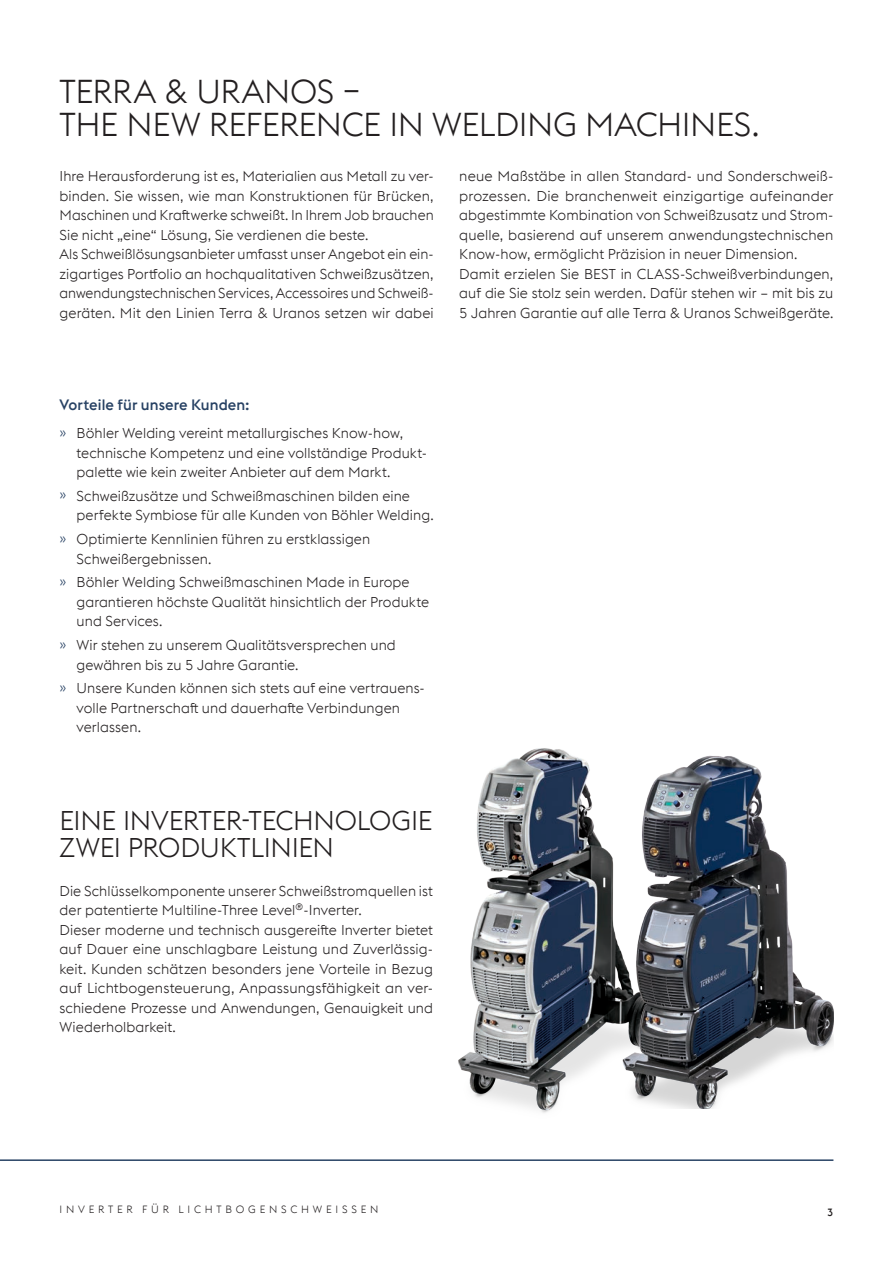
<style>
.page{position:relative;width:893px;height:1263px;background:#fff}
.page>*{position:absolute;margin:0;border:0;box-sizing:border-box;transform-origin:0 0}
.HL-1{font:300 33px/33px "voestalpine";letter-spacing:-.01em;color:#231f20}
.HL-2{font:300 27px/27px "voestalpine";letter-spacing:-.01em;color:#231f20}
.Sub-HL-2-boe{font:500 15px "voestalpine";letter-spacing:.005em;color:#284264}
.Copy{font:300 14.25px/19.5px "voestalpine";letter-spacing:.005em;color:#231f20}
.t1{font:300 10.5px "voestalpine";letter-spacing:.365em;color:#231f20}
.t2{font:500 10.5px "voestalpine";color:#231f20}
.s1{color:#284264}
</style>
<div class="page">
<hr style="left:0;top:1159px;width:833px;height:2px;background:#284264">
<img style="left:458px;top:748px;width:165px;height:365px">
<img style="left:623px;top:755px;width:210px;height:354px">
<p class="HL-1" style="left:60px;top:75px;width:701px">TERRA &amp; URANOS –<br>THE NEW REFERENCE IN WELDING MACHINES.</p>
<p class="Copy" style="left:60px;top:166px;width:376px;text-align:justify">Ihre Herausforderung ist es, Materialien aus Metall zu ver&shy;binden. Sie wissen, wie man Konstruktionen für Brücken, Maschinen und Kraftwerke schweißt. In Ihrem Job brauchen Sie nicht „eine“ Lösung, Sie verdienen die beste.</p>
<p class="Copy" style="left:60px;top:244px;width:376px;text-align:justify">Als Schweißlösungsanbieter umfasst unser Angebot ein ein&shy;zigartiges Portfolio an hochqualitativen Schweißzusätzen, anwendungstechnischen Services, Accessoires und Schweiß&shy;geräten. Mit den Linien Terra &amp; Uranos setzen wir dabei</p>
<p class="Copy" style="left:459px;top:166px;width:376px;text-align:justify">neue Maßstäbe in allen Standard- und Sonderschweiß&shy;prozessen. Die branchenweit einzigartige aufeinander abgestimmte Kombination von Schweißzusatz und Strom&shy;quelle, basierend auf unserem anwendungstechnischen Know-how, ermöglicht Präzision in neuer Dimension.</p>
<p class="Copy" style="left:459px;top:264px;width:376px;text-align:justify">Damit erzielen Sie BEST in CLASS-Schweißverbindungen, auf die Sie stolz sein werden. Dafür stehen wir – mit bis zu 5 Jahren Garantie auf alle Terra &amp; Uranos Schweißgeräte.</p>
<p class="Sub-HL-2-boe" style="left:60px;top:396px;width:192px">Vorteile für unsere Kunden:</p>
<p class="Copy" style="left:77px;top:423px;width:352px;text-indent:-17px"><span class="s1">»</span> Böhler Welding vereint metallurgisches Know-how, technische Kompetenz und eine vollständige Produkt&shy;palette wie kein zweiter Anbieter auf dem Markt.</p>
<p class="Copy" style="left:77px;top:486px;width:359px;text-indent:-17px"><span class="s1">»</span> Schweißzusätze und Schweißmaschinen bilden eine perfekte Symbiose für alle Kunden von Böhler Welding.</p>
<p class="Copy" style="left:77px;top:529px;width:295px;text-indent:-17px"><span class="s1">»</span> Optimierte Kennlinien führen zu erstklassigen<br>Schweißergebnissen.</p>
<p class="Copy" style="left:77px;top:573px;width:354px;text-indent:-17px"><span class="s1">»</span> Böhler Welding Schweißmaschinen Made in Europe garantieren höchste Qualität hinsichtlich der Produkte und Services.</p>
<p class="Copy" style="left:77px;top:635px;width:321px;text-indent:-17px"><span class="s1">»</span> Wir stehen zu unserem Qualitätsversprechen und gewähren bis zu 5 Jahre Garantie.</p>
<p class="Copy" style="left:77px;top:679px;width:350px;text-indent:-17px"><span class="s1">»</span> Unsere Kunden können sich stets auf eine vertrauens&shy;volle Partnerschaft und dauerhafte Verbindungen verlassen.</p>
<p class="HL-2" style="left:60px;top:807px;width:375px">EINE INVERTER-TECHNOLOGIE<br>ZWEI PRODUKTLINIEN</p>
<p class="Copy" style="left:60px;top:881px;width:375px">Die Schlüsselkomponente unserer Schweißstromquellen ist der patentierte Multiline-Three Level<sup>®</sup>-Inverter.</p>
<p class="Copy" style="left:60px;top:920px;width:375px;text-align:justify">Dieser moderne und technisch ausgereifte Inverter bietet auf Dauer eine unschlagbare Leistung und Zuverlässig&shy;keit. Kunden schätzen besonders jene Vorteile in Bezug auf Lichtbogensteuerung, Anpassungsfähigkeit an ver&shy;schiedene Prozesse und Anwendungen, Genauigkeit und Wiederholbarkeit.</p>
<p class="t1" style="left:60px;top:1203px;width:320px">INVERTER FÜR LICHTBOGENSCHWEISSEN</p>
<p class="t2" style="left:827px;top:1206px;width:8px">3</p>
</div>
